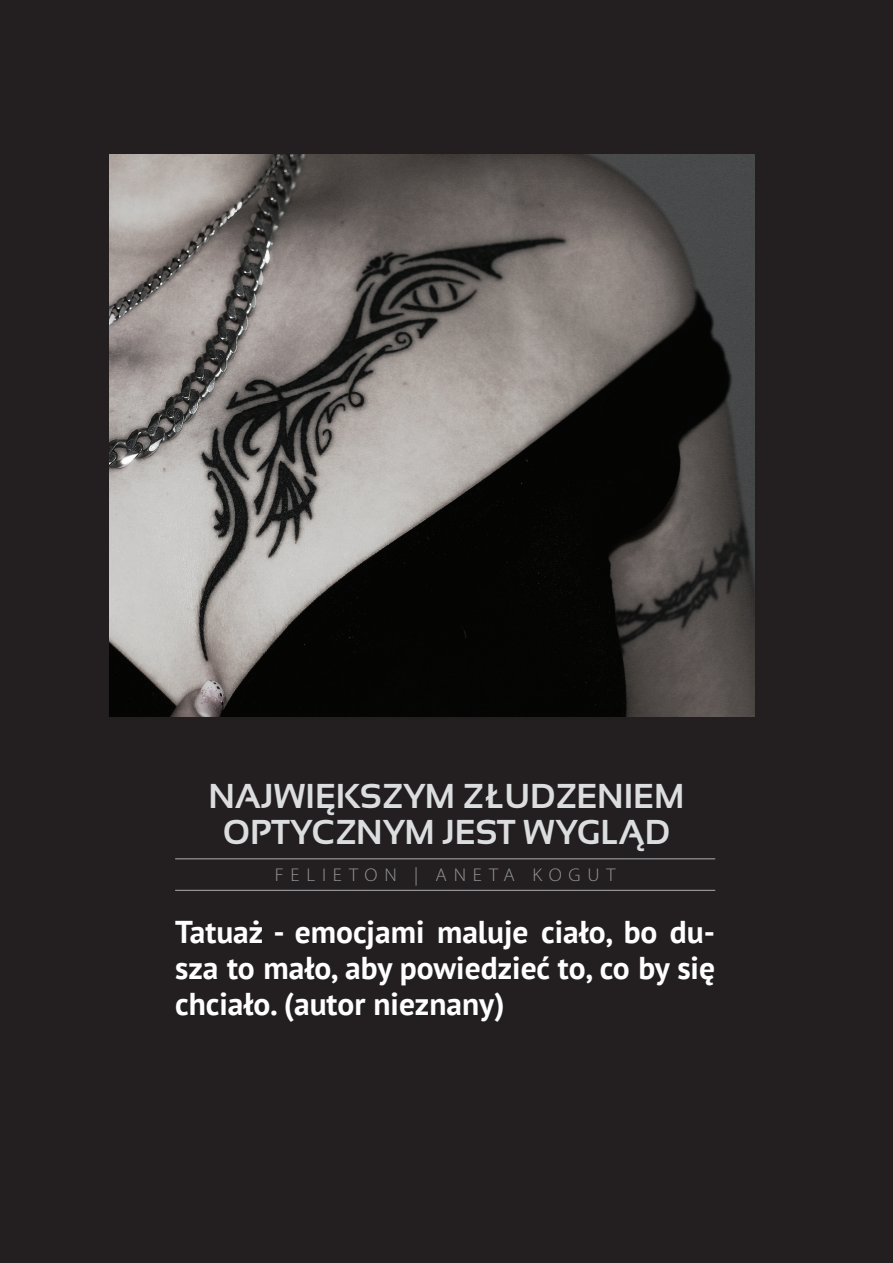
<style>
.page{position:relative;width:893px;height:1263px;background:#231f20}
.page>*{position:absolute;margin:0;border:0;box-sizing:border-box;transform-origin:0 0}
.t1{font:700 34.5px/36px "Sansation";color:#dcdddf;text-align:center}
.t2{font:700 31.5px/36px "PT Sans";color:#fff;text-align:justify}
.t3{font:300 18.45px "Myriad Pro";letter-spacing:.35em;color:#939598;scale:1.05 1}
</style>
<div class="page">
<img style="left:110px;top:154px;width:644px;height:563px">
<hr style="left:175px;top:858px;width:540px;height:1px;background:#939598">
<hr style="left:175px;top:890px;width:540px;height:1px;background:#939598">
<p class="t1" style="left:208px;top:778px;width:477px">NAJWIĘKSZYM ZŁUDZENIEM<br>OPTYCZNYM JEST WYGLĄD</p>
<p class="t3" style="left:275px;top:864px;width:185px">FELIETON | ANET</p>
<p class="t3" style="left:503px;top:864px;width:109px">A KOGUT</p>
<p class="t2" style="left:175px;top:913px;width:542px">Tatuaż - emocjami maluje ciało, bo du&shy;sza to mało, aby powiedzieć to, co by się chciało. (autor nieznany)</p>
</div>
